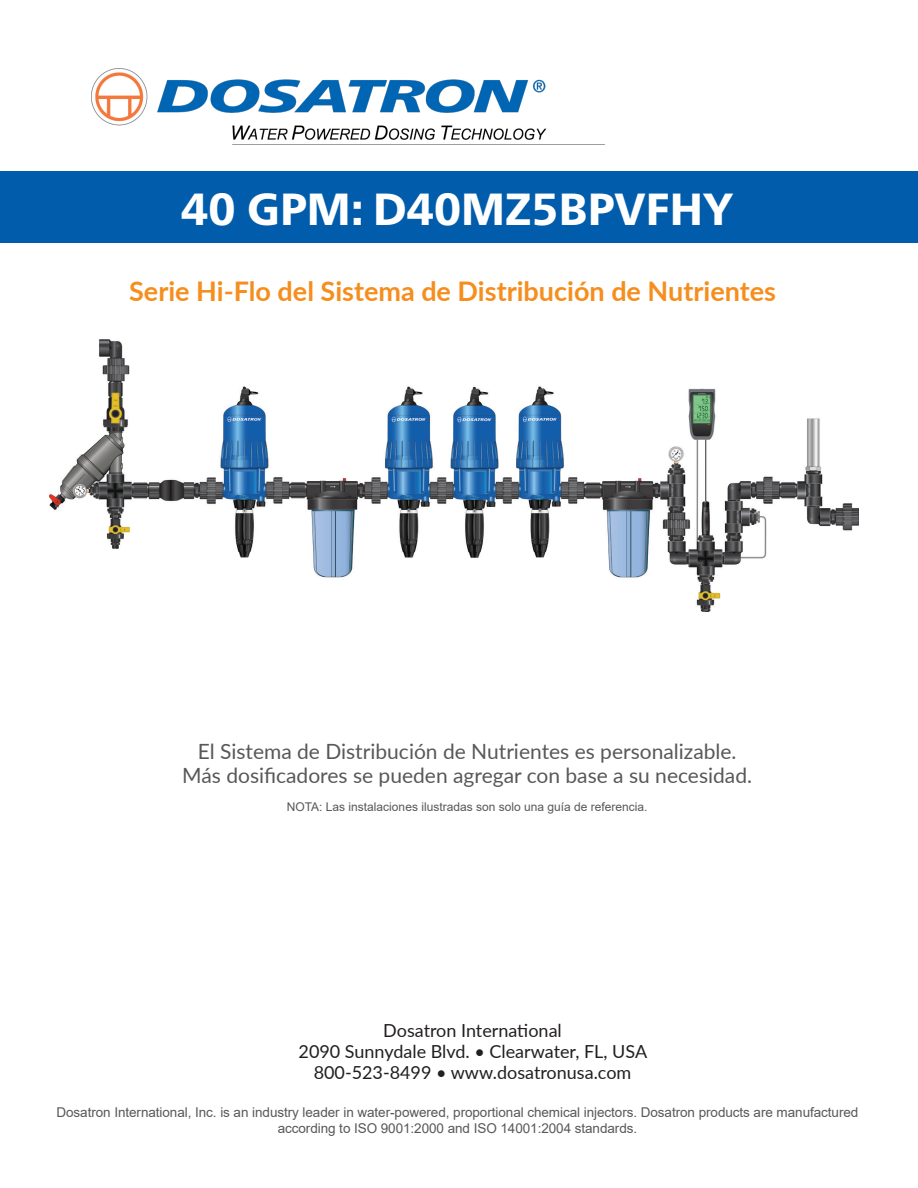
<style>
.page{position:relative;width:918px;height:1188px;background:#fff}
.page>*{position:absolute;margin:0;border:0;box-sizing:border-box;transform-origin:0 0}
.t1{font:800 45px "Frutiger Neue LT Pro";color:#fff}
.t2{font:700 27px "Lato";color:#f68e1e}
.t3{font:21px "Lato";color:#57585a}
.t4{font:18px "Lato";color:#231f20}
.t5{font:13.5px/16.2px "Arial";letter-spacing:-.005em;color:#57585a;text-align:center}
.t6{font:12px "Arial";color:#57585a}
</style>
<div class="page">
<div style="left:0;top:171px;width:918px;height:71px;background:#015dab"></div>
<img style="left:91px;top:69px;width:456px;height:71px">
<img style="left:49px;top:339px;width:810px;height:272px">
<p class="t1" style="left:181px;top:182px;width:554px">40 GPM: D40MZ5BPVFHY</p>
<p class="t2" style="left:129px;top:271px;width:648px">Serie Hi-Flo del Sistema de Distribución de Nutrientes</p>
<p class="t3" style="left:198px;top:736px;width:540px">El Sistema de Distribución de Nutrientes es personalizable.</p>
<p class="t3" style="left:182px;top:760px;width:571px">Más dosificadores se pueden agregar con base a su necesidad.</p>
<p class="t6" style="left:287px;top:798px;width:362px">NOTA: Las instalaciones ilustradas son solo una guía de referencia.</p>
<p class="t4" style="left:383px;top:1018px;width:180px">Dosatron International</p>
<p class="t4" style="left:299px;top:1039px;width:350px">2090 Sunnydale Blvd. • Clearwater, FL, USA</p>
<p class="t4" style="left:314px;top:1060px;width:319px">800-523-8499 • www.dosatronusa.com</p>
<p class="t5" style="left:56px;top:1104px;width:803px">Dosatron International, Inc. is an industry leader in water-powered, proportional chemical injectors. Dosatron products are manufactured according to ISO 9001:2000 and ISO 14001:2004 standards.</p>
</div>
